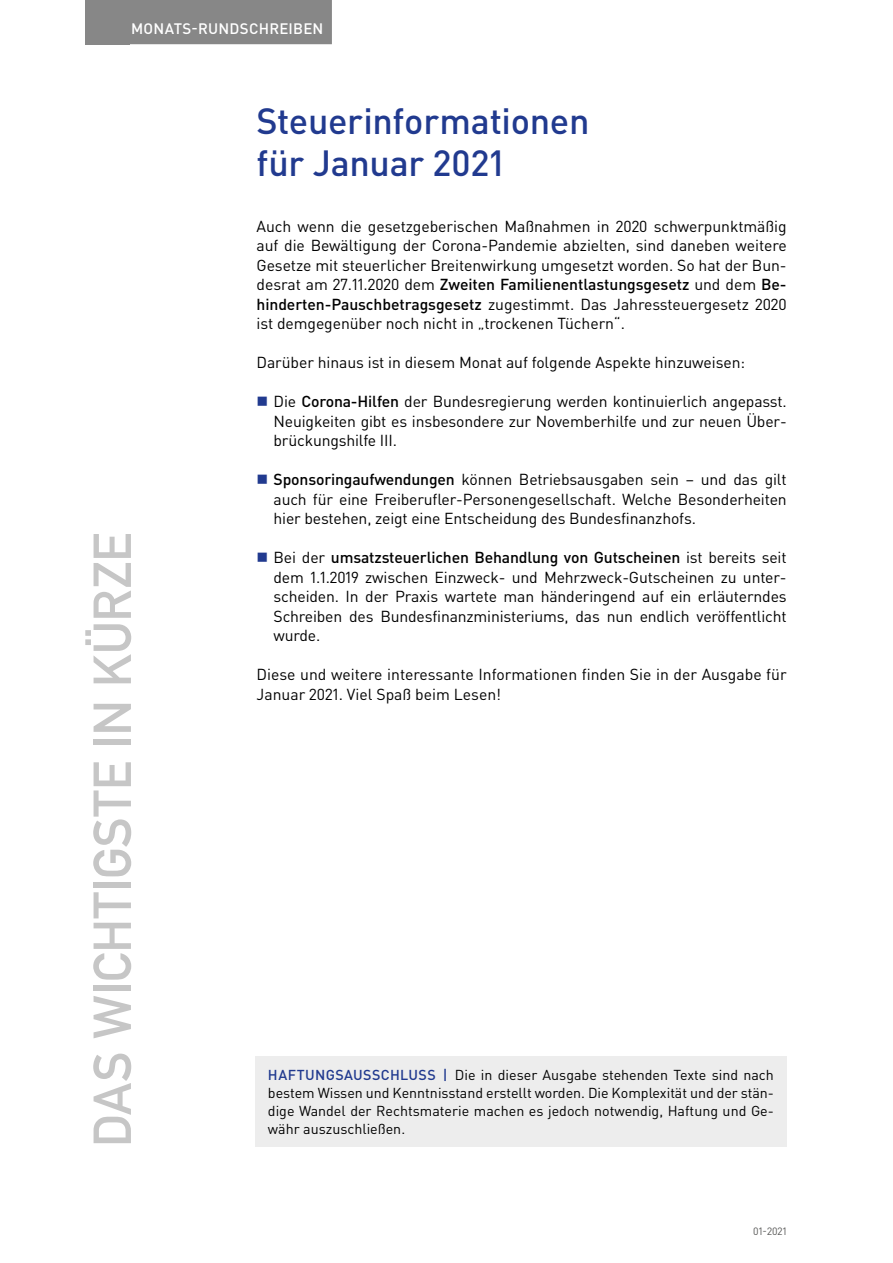
<style>
.page{position:relative;width:893px;height:1263px;background:#fff}
.page>*{position:absolute;margin:0;border:0;box-sizing:border-box;transform-origin:0 0}
.t1{font:52.5px "DIN Mittelschrift Std";color:#c6c6c6}
.t2{font:500 36px/42px "DIN Pro";letter-spacing:-.01em;color:#213a8f}
.t3{font:15.75px/19.5px "DIN Pro";letter-spacing:-.005em;color:#000;text-align:justify}
.t4{font:500 15px "DIN Pro";letter-spacing:.015em;color:#fff}
.t5{font:14.25px/18px "DIN Pro";color:#000;text-align:justify}
.t6{font:10.5px "DIN Pro";color:#575756}
.s1{font-weight:500}
.s2{font-weight:500;color:#213a8f}
</style>
<div class="page">
<div style="left:85px;top:0;width:45px;height:44px;background:#878787"></div>
<div style="left:122px;top:0;width:210px;height:44px;background:#878787"></div>
<div style="left:255px;top:1057px;width:532px;height:90px;background:#ededed"></div>
<p class="t4" style="left:131px;top:18px;width:194px">MONATS-RUNDSCHREIBEN</p>
<h1 class="t1" style="left:82px;top:1147px;width:616px;rotate:-90deg">DAS WICHTIGSTE IN KÜRZE</h1>
<h2 class="t2" style="left:257px;top:99px;width:334px">Steuerinformationen für Januar 2021</h2>
<p class="t3" style="left:257px;top:216px;width:532px">Auch wenn die gesetzgeberischen Maßnahmen in 2020 schwerpunktmäßig auf die Bewältigung der Corona-Pandemie abzielten, sind daneben weitere Gesetze mit steuerlicher Breitenwirkung umgesetzt worden. So hat der Bun&shy;desrat am 27.11.2020 dem <span class="s1">Zweiten Familienentlastungsgesetz</span> und dem <span class="s1">Be&shy;hinderten-Pauschbetragsgesetz</span> zugestimmt. Das Jahressteuergesetz 2020 ist demgegenüber noch nicht in „trockenen Tüchern“.</p>
<p class="t3" style="left:257px;top:352px;width:490px">Darüber hinaus ist in diesem Monat auf folgende Aspekte hinzuweisen:</p>
<p class="t3" style="left:274px;top:391px;width:515px">Die <span class="s1">Corona-Hilfen</span> der Bundesregierung werden kontinuierlich angepasst.<br>Neuigkeiten gibt es insbesondere zur Novemberhilfe und zur neuen Über&shy;brückungshilfe III.</p>
<p class="t3" style="left:274px;top:469px;width:515px"><span class="s1">Sponsoringaufwendungen</span> können Betriebsausgaben sein – und das gilt auch für eine Freiberufler-Personengesellschaft. Welche Besonderheiten hier bestehen, zeigt eine Entscheidung des Bundesfinanzhofs.</p>
<p class="t3" style="left:274px;top:547px;width:515px">Bei der <span class="s1">umsatzsteuerlichen Behandlung von Gutscheinen</span> ist bereits seit dem 1.1.2019 zwischen Einzweck- und Mehrzweck-Gutscheinen zu unter&shy;scheiden. In der Praxis wartete man händeringend auf ein erläuterndes Schreiben des Bundesfinanzministeriums, das nun endlich veröffentlicht wurde.</p>
<p class="t3" style="left:257px;top:664px;width:532px">Diese und weitere interessante Informationen finden Sie in der Ausgabe für<br>Januar 2021. Viel Spaß beim Lesen!</p>
<p class="t5" style="left:268px;top:1065px;width:508px"><span class="s2">HAFTUNGSAUSSCHLUSS |</span> Die in dieser Ausgabe stehenden Texte sind nach bestem Wissen und Kenntnisstand erstellt worden. Die Komplexität und der stän&shy;dige Wandel der Rechtsmaterie machen es jedoch notwendig, Haftung und Ge&shy;währ auszuschließen.</p>
<p class="t6" style="left:753px;top:1224px;width:35px">01-2021</p>
</div>
